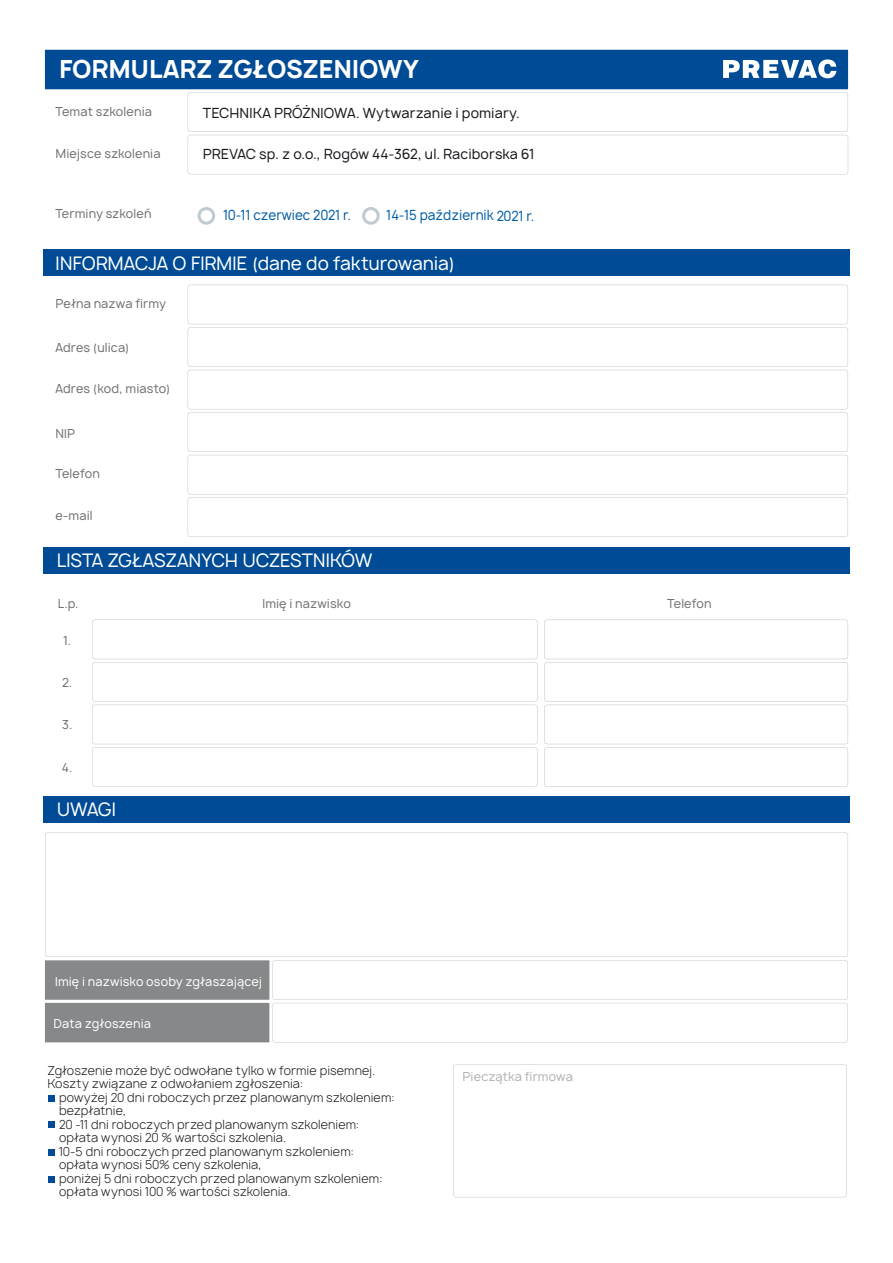
<style>
.page{position:relative;width:893px;height:1263px;background:#fff}
.page>*{position:absolute;margin:0;border:0;box-sizing:border-box;transform-origin:0 0}
.t1{font:700 24px "Manrope";letter-spacing:-.005em;color:#fff}
.t2{font:18px "Manrope";letter-spacing:-.005em;color:#fff}
.t3{font:13.5px "Manrope";letter-spacing:.01em;color:#1a171c}
.t4{font:13.5px "Manrope";color:#005ea8;scale:.94 1}
.t5{font:300 12px/13.5px "Manrope";letter-spacing:.01em;color:#1a171c}
.t6{font:12px "Manrope";letter-spacing:.01em;color:#707172}
.t7{font:12px "Manrope";letter-spacing:.01em;color:#fff}
.t8{font:12px "Manrope";letter-spacing:.01em;color:#b1b3b4}
</style>
<div class="page">
<div style="left:43px;top:249px;width:807px;height:27px;background:#004b95"></div>
<div style="left:43px;top:547px;width:807px;height:27px;background:#004b95"></div>
<div style="left:43px;top:796px;width:807px;height:27px;background:#004b95"></div>
<div style="left:42px;top:47px;width:809px;height:45px;background:#004b95;border:3px solid #fff"></div>
<svg style="left:188px;top:285px;width:660px;height:252px"></svg>
<div style="left:42px;top:957px;width:230px;height:46px;background:#87888a;border:3px solid #fff"></div>
<svg style="left:453px;top:1064px;width:394px;height:133px"></svg>
<svg style="left:45px;top:832px;width:803px;height:125px"></svg>
<svg style="left:92px;top:620px;width:445px;height:167px"></svg>
<svg style="left:544px;top:620px;width:304px;height:167px"></svg>
<div style="left:42px;top:1000px;width:230px;height:45px;background:#87888a;border:3px solid #fff"></div>
<svg style="left:272px;top:960px;width:576px;height:82px"></svg>
<svg style="left:48px;top:1096px;width:6px;height:6px"></svg>
<svg style="left:48px;top:1121px;width:6px;height:6px"></svg>
<svg style="left:48px;top:1149px;width:6px;height:6px"></svg>
<svg style="left:48px;top:1177px;width:6px;height:6px"></svg>
<svg style="left:188px;top:92px;width:660px;height:82px"></svg>
<div style="left:198px;top:207px;width:17px;height:18px;border:3px solid #bfcad1;border-radius:50%"></div>
<div style="left:362px;top:207px;width:18px;height:18px;border:3px solid #bfcad1;border-radius:50%"></div>
<svg style="left:723px;top:59px;width:113px;height:19px"></svg>
<h1 class="t1" style="left:59px;top:53px;width:361px">FORMULARZ ZGŁOSZENIOWY</h1>
<p class="t6" style="left:55px;top:104px;width:98px">Temat szkolenia</p>
<p class="t6" style="left:55px;top:146px;width:107px">Miejsce szkolenia</p>
<p class="t6" style="left:55px;top:206px;width:98px">Terminy szkoleń</p>
<p class="t3" style="left:203px;top:105px;width:319px">TECHNIKA PRÓŻNIOWA. Wytwarzanie i pomiary.</p>
<p class="t3" style="left:203px;top:145px;width:333px">PREVAC sp. z o.o., Rogów 44-362, ul. Raciborska 61</p>
<p class="t4" style="left:224px;top:207px;width:137px">10-11 czerwiec 2021 r.</p>
<p class="t4" style="left:387px;top:207px;width:159px">14-15 październik 2021 r.</p>
<h2 class="t2" style="left:56px;top:251px;width:401px">INFORMACJA O FIRMIE (dane do fakturowania)</h2>
<p class="t6" style="left:55px;top:296px;width:112px">Pełna nazwa firmy</p>
<p class="t6" style="left:55px;top:340px;width:76px">Adres (ulica)</p>
<p class="t6" style="left:55px;top:381px;width:117px">Adres (kod, miasto)</p>
<p class="t6" style="left:55px;top:425px;width:21px">NIP</p>
<p class="t6" style="left:55px;top:466px;width:46px">Telefon</p>
<p class="t6" style="left:55px;top:508px;width:39px">e-mail</p>
<h2 class="t2" style="left:57px;top:549px;width:317px">LISTA ZGŁASZANYCH UCZESTNIKÓW</h2>
<p class="t6" style="left:58px;top:596px;width:22px">L.p.</p>
<p class="t6" style="left:63px;top:632px;width:9px">1.</p>
<p class="t6" style="left:62px;top:675px;width:12px">2.</p>
<p class="t6" style="left:62px;top:717px;width:12px">3.</p>
<p class="t6" style="left:62px;top:760px;width:12px">4.</p>
<h2 class="t2" style="left:57px;top:798px;width:61px">UWAGI</h2>
<p class="t6" style="left:262px;top:596px;width:90px">Imię i nazwisko</p>
<p class="t6" style="left:667px;top:596px;width:46px">Telefon</p>
<p class="t7" style="left:55px;top:973px;width:209px">Imię i nazwisko osoby zgłaszającej</p>
<p class="t7" style="left:53px;top:1016px;width:99px">Data zgłoszenia</p>
<p class="t5" style="left:47px;top:1064px;width:329px">Zgłoszenie może być odwołane tylko w formie pisemnej.<br>Koszty związane z odwołaniem zgłoszenia:</p>
<p class="t5" style="left:59px;top:1091px;width:337px">powyżej 20 dni roboczych przez planowanym szkoleniem: bezpłatnie,<br>20 -11 dni roboczych przed planowanym szkoleniem: opłata wynosi 20 % wartości szkolenia.<br>10-5 dni roboczych przed planowanym szkoleniem: opłata wynosi 50% ceny szkolenia,<br>poniżej 5 dni roboczych przed planowanym szkoleniem: opłata wynosi 100 % wartości szkolenia.</p>
<p class="t8" style="left:463px;top:1069px;width:112px">Pieczątka firmowa</p>
</div>
